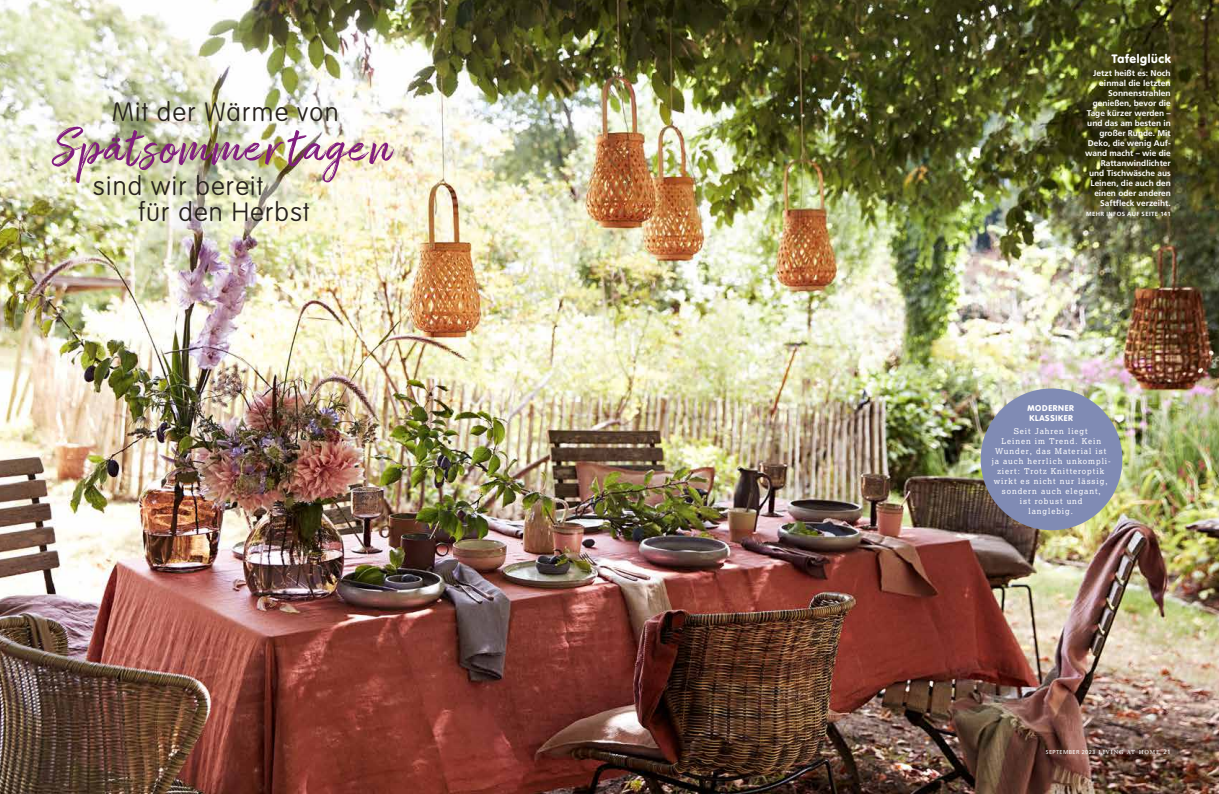
<style>
.page{position:relative;width:1219px;height:794px;background:#fff}
.page>*{position:absolute;margin:0;border:0;box-sizing:border-box;transform-origin:0 0}
.t1{font:50px "Amithen";letter-spacing:.05em;color:#811e7e}
.t2{font:100 26px/26px "VAG Rounded Std";letter-spacing:.05em;color:#28231d}
.t3{font:900 12px "VAG Rounded Std";letter-spacing:.055em;color:#fff}
.t4{font:700 8.3px/10px "Frutiger LT Std";color:#fff;text-align:right}
.t5{font:900 8.3px/10px "VAG Rounded Std";letter-spacing:.08em;color:#fff}
.t6{font:8px/10px "Lexia";letter-spacing:.12em;color:#fff;text-align:center}
.t7{font:700 6px "Frutiger LT Std";letter-spacing:.07em;color:#fff}
.t8{font:5.7px "Frutiger LT Std";letter-spacing:.06em;color:#fff}
.s1{font-family:"Adobe Garamond Pro";font-size:9px}
.s2{font-size:6.3px}
</style>
<div class="page">
<img style="left:0;top:0;width:1219px;height:794px">
<div style="left:981px;top:388px;width:141px;height:142px;background:#808bb4;border-radius:50%"></div>
<h2 class="t2" style="left:112px;top:100px;width:228px">Mit der Wärme von</h2>
<h1 class="t1" style="left:54px;top:117px;width:338px">Spätsommertagen</h1>
<h2 class="t2" style="left:138px;top:174px;width:172px;text-indent:-45px">sind wir bereit<br>für den Herbst</h2>
<h3 class="t3" style="left:1112px;top:52px;width:60px">Tafelglück</h3>
<p class="t4" style="left:1085px;top:68px;width:87px">Jetzt heißt es: Noch einmal die letzten<br>Sonnenstrahlen genießen, bevor die<br>Tage kürzer werden – und das am besten in großer Runde. Mit<br>Deko, die wenig Auf&shy;wand macht – wie die<br>Rattanwindlichter und Tischwäsche aus<br>Leinen, die auch den einen oder anderen<br>Saftfleck verzeiht.</p>
<p class="t7" style="left:1086px;top:211px;width:86px">MEHR INFOS AUF SEITE 141</p>
<p class="t5" style="left:1027px;top:403px;width:48px">MODERNER<br>KLASSIKER</p>
<p class="t6" style="left:992px;top:426px;width:121px">Seit Jahren liegt<br>Leinen im Trend. Kein<br>Wunder, das Material ist ja auch herrlich unkompli&shy;ziert: Trotz Knitteroptik wirkt es nicht nur lässig, sondern auch elegant,<br>ist robust und<br>langlebig.</p>
<p class="t8" style="left:1046px;top:748px;width:126px">SEPTEMBER 2023 <span class="s1">living at home</span> <span class="s2">21</span></p>
</div>
